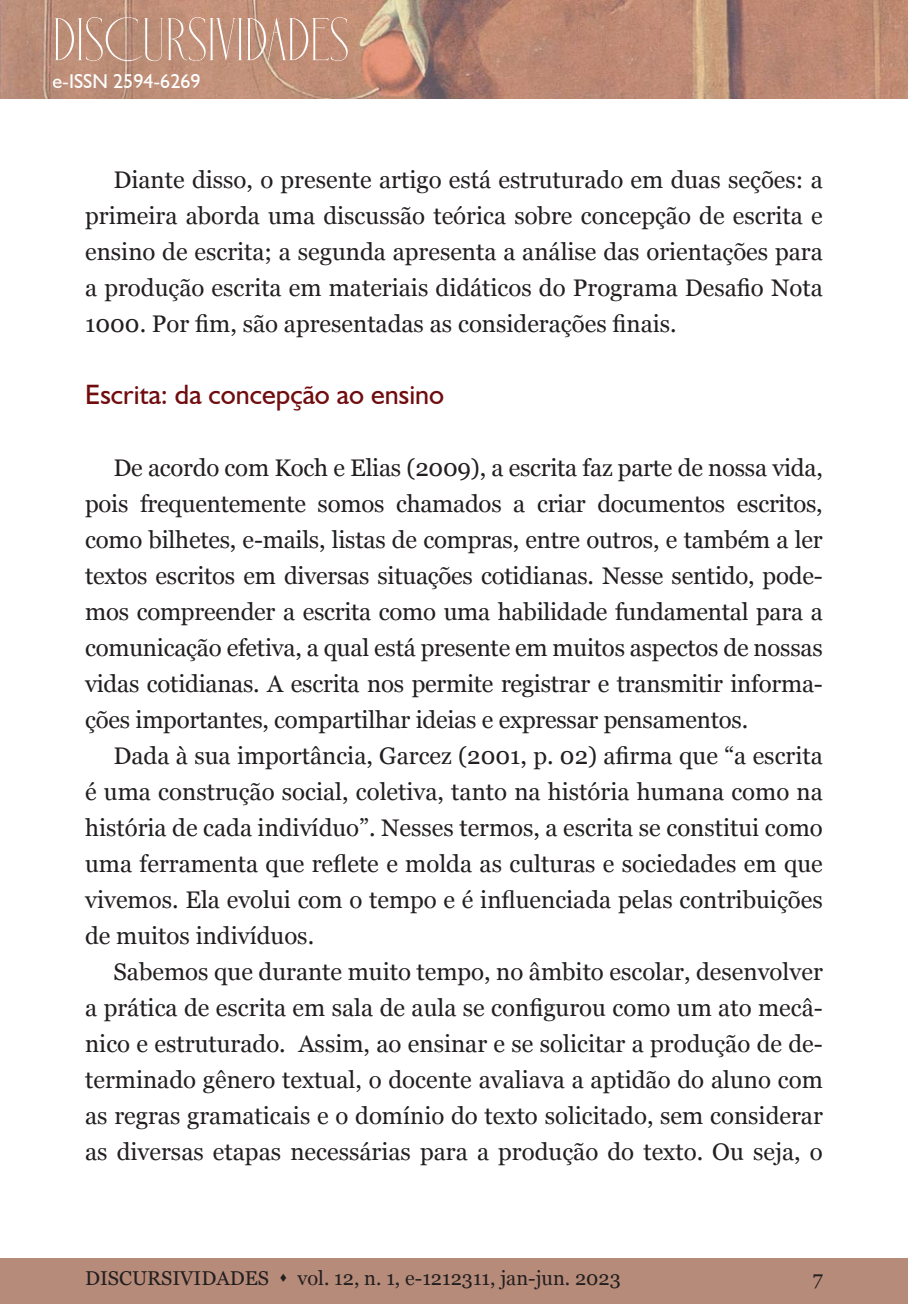
<style>
.page{position:relative;width:908px;height:1304px;background:#fff}
.page>*{position:absolute;margin:0;border:0;box-sizing:border-box;transform-origin:0 0}
.t1{font:60px "Holipop";color:#fff}
.t2{font:28px "Humanist 521 BT";color:#700c0e}
.t3{font:24px/36px "Georgia";color:#231f20;text-align:justify}
.t4{font:20px "Georgia";color:#231f20}
.t5{font:20px "Humanist 521 BT";color:#fff}
</style>
<div class="page">
<div style="left:0;top:1259px;width:907px;height:45px;background:#b78b7a"></div>
<img style="left:0;top:0;width:907px;height:99px">
<h1 class="t1" style="left:52px;top:10px;width:298px">DISCURSIVIDADES</h1>
<p class="t5" style="left:52px;top:69px;width:150px">e-ISSN 2594-6269</p>
<p class="t3" style="left:85px;top:161px;width:739px;text-indent:28px">Diante disso, o presente artigo está estruturado em duas seções: a primeira aborda uma discussão teórica sobre concepção de escrita e ensino de escrita; a segunda apresenta a análise das orientações para a produção escrita em materiais didáticos do Programa Desafio Nota 1000. Por fim, são apresentadas as considerações finais.</p>
<p class="t2" style="left:85px;top:377px;width:360px">Escrita: da concepção ao ensino</p>
<p class="t3" style="left:85px;top:449px;width:739px;text-indent:28px">De acordo com Koch e Elias (2009), a escrita faz parte de nossa vida, pois frequentemente somos chamados a criar documentos escritos, como bilhetes, e-mails, listas de compras, entre outros, e também a ler textos escritos em diversas situações cotidianas. Nesse sentido, pode&shy;mos compreender a escrita como uma habilidade fundamental para a comunicação efetiva, a qual está presente em muitos aspectos de nossas vidas cotidianas. A escrita nos permite registrar e transmitir informa&shy;ções importantes, compartilhar ideias e expressar pensamentos.</p>
<p class="t3" style="left:85px;top:737px;width:739px;text-indent:28px">Dada à sua importância, Garcez (2001, p. 02) afirma que “a escrita é uma construção social, coletiva, tanto na história humana como na história de cada indivíduo”. Nesses termos, a escrita se constitui como uma ferramenta que reflete e molda as culturas e sociedades em que vivemos. Ela evolui com o tempo e é influenciada pelas contribuições de muitos indivíduos.</p>
<p class="t3" style="left:85px;top:953px;width:739px;text-indent:28px">Sabemos que durante muito tempo, no âmbito escolar, desenvolver a prática de escrita em sala de aula se configurou como um ato mecâ&shy;nico e estruturado. Assim, ao ensinar e se solicitar a produção de de&shy;terminado gênero textual, o docente avaliava a aptidão do aluno com as regras gramaticais e o domínio do texto solicitado, sem considerar as diversas etapas necessárias para a produção do texto. Ou seja, o</p>
<p class="t4" style="left:85px;top:1264px;width:537px">DISCURSIVIDADES ▲ vol. 12, n. 1, e-1212311, jan-jun. 2023</p>
<p class="t4" style="left:812px;top:1264px;width:12px">7</p>
</div>
